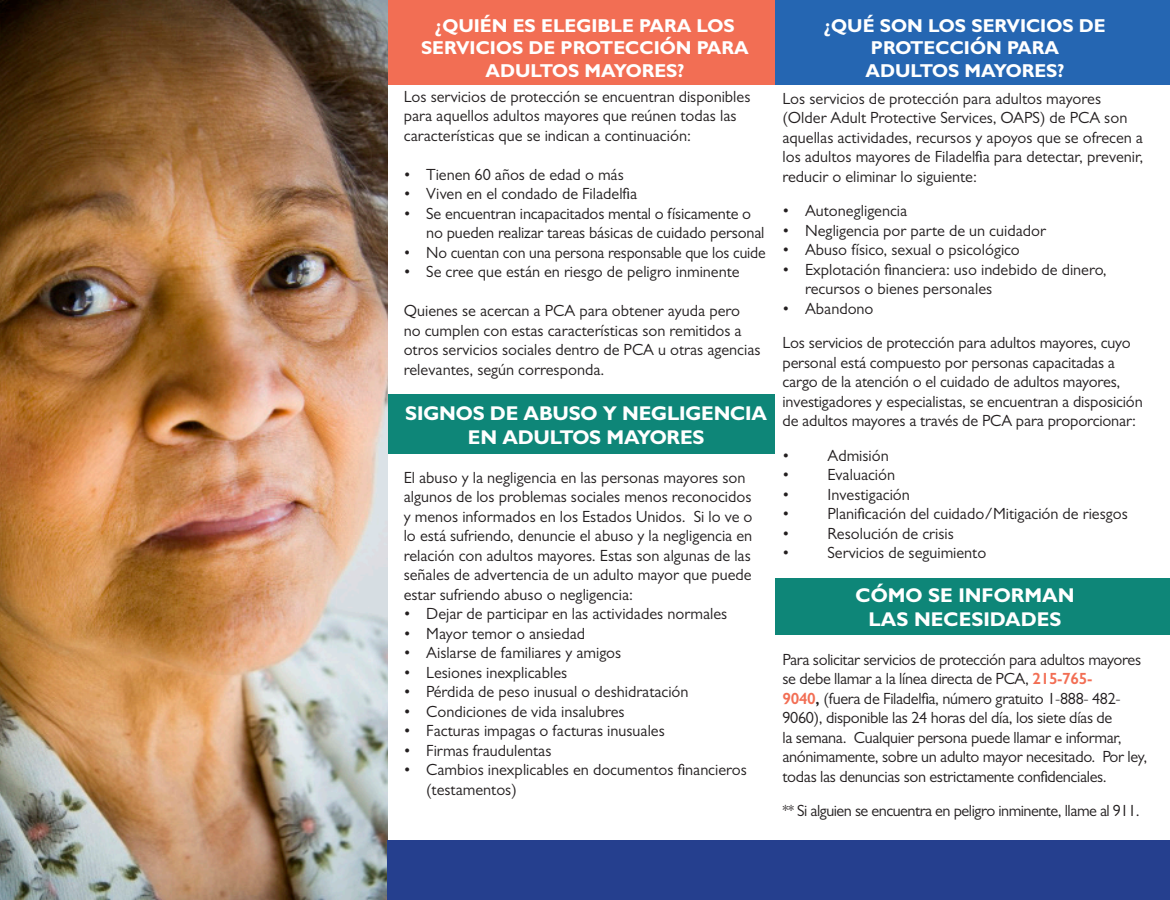
<style>
.page{position:relative;width:1170px;height:900px;background:#fff}
.page>*{position:absolute;margin:0;border:0;box-sizing:border-box;transform-origin:0 0}
.t1{font:700 20px/24px "Gill Sans";letter-spacing:-.01em;color:#fff;text-align:center}
.t2{font:700 18.75px/22.5px "Gill Sans";color:#fff;text-align:center}
.t3{font:16.25px/19.5px "Gill Sans";color:#231f20}
.t4{font:16.25px/19.5px "Gill Sans";letter-spacing:-.02em;color:#231f20}
.t5{font:16.25px "Gill Sans";letter-spacing:-.03em;color:#231f20}
.s1{font-weight:600;color:#f26e54}
.s2{font-weight:600}
</style>
<div class="page">
<div style="left:775px;top:0;width:395px;height:85px;background:#2566b2"></div>
<div style="left:775px;top:579px;width:395px;height:56px;background:#0e8678"></div>
<div style="left:388px;top:395px;width:387px;height:59px;background:#0e8678"></div>
<div style="left:388px;top:0;width:387px;height:85px;background:#f26e54"></div>
<img style="left:0;top:0;width:388px;height:900px">
<div style="left:388px;top:841px;width:782px;height:59px;background:#253f8e"></div>
<p class="t2" style="left:421px;top:14px;width:329px">¿QUIÉN ES ELEGIBLE PARA LOS<br>SERVICIOS DE PROTECCIÓN PARA<br>ADULTOS MAYORES?</p>
<p class="t3" style="left:404px;top:87px;width:348px">Los servicios de protección se encuentran disponibles para aquellos adultos mayores que reúnen todas las características que se indican a continuación:</p>
<p class="t3" style="left:404px;top:165px;width:222px">• Tienen 60 años de edad o más</p>
<p class="t3" style="left:404px;top:184px;width:235px">• Viven en el condado de Filadelfia</p>
<p class="t3" style="left:426px;top:204px;width:340px;text-indent:-22px">• Se encuentran incapacitados mental o físicamente o no pueden realizar tareas básicas de cuidado personal</p>
<p class="t3" style="left:404px;top:243px;width:364px">• No cuentan con una persona responsable que los cuide</p>
<p class="t3" style="left:404px;top:262px;width:337px">• Se cree que están en riesgo de peligro inminente</p>
<p class="t3" style="left:404px;top:301px;width:358px">Quienes se acercan a PCA para obtener ayuda pero no cumplen con estas características son remitidos a otros servicios sociales dentro de PCA u otras agencias relevantes, según corresponda.</p>
<p class="t1" style="left:405px;top:401px;width:363px">SIGNOS DE ABUSO Y NEGLIGENCIA<br>EN ADULTOS MAYORES</p>
<p class="t3" style="left:404px;top:468px;width:350px">El abuso y la negligencia en las personas mayores son algunos de los problemas sociales menos reconocidos y menos informados en los Estados Unidos. Si lo ve o lo está sufriendo, denuncie el abuso y la negligencia en relación con adultos mayores. Estas son algunas de las señales de advertencia de un adulto mayor que puede estar sufriendo abuso o negligencia:</p>
<p class="t3" style="left:404px;top:604px;width:325px">• Dejar de participar en las actividades normales</p>
<p class="t3" style="left:404px;top:624px;width:183px">• Mayor temor o ansiedad</p>
<p class="t3" style="left:404px;top:643px;width:219px">• Aislarse de familiares y amigos</p>
<p class="t3" style="left:404px;top:663px;width:165px">• Lesiones inexplicables</p>
<p class="t3" style="left:404px;top:682px;width:286px">• Pérdida de peso inusual o deshidratación</p>
<p class="t3" style="left:404px;top:702px;width:222px">• Condiciones de vida insalubres</p>
<p class="t3" style="left:404px;top:721px;width:263px">• Facturas impagas o facturas inusuales</p>
<p class="t3" style="left:404px;top:741px;width:149px">• Firmas fraudulentas</p>
<p class="t3" style="left:426px;top:760px;width:322px;text-indent:-22px">• Cambios inexplicables en documentos financieros (testamentos)</p>
<p class="t2" style="left:824px;top:14px;width:283px">¿QUÉ SON LOS SERVICIOS DE<br>PROTECCIÓN PARA<br>ADULTOS MAYORES?</p>
<p class="t3" style="left:782px;top:88px;width:363px">Los servicios de protección para adultos mayores (Older Adult Protective Services, OAPS) de PCA son aquellas actividades, recursos y apoyos que se ofrecen a los adultos mayores de Filadelfia para detectar, prevenir, reducir o eliminar lo siguiente:</p>
<p class="t3" style="left:782px;top:201px;width:126px">• Autonegligencia</p>
<p class="t3" style="left:782px;top:220px;width:265px">• Negligencia por parte de un cuidador</p>
<p class="t3" style="left:782px;top:240px;width:239px">• Abuso físico, sexual o psicológico</p>
<p class="t3" style="left:805px;top:259px;width:303px;text-indent:-22px">• Explotación financiera: uso indebido de dinero, recursos o bienes personales</p>
<p class="t3" style="left:782px;top:298px;width:93px">• Abandono</p>
<p class="t3" style="left:782px;top:333px;width:362px">Los servicios de protección para adultos mayores, cuyo personal está compuesto por personas capacitadas a cargo de la atención o el cuidado de adultos mayores, investigadores y especialistas, se encuentran a disposición de adultos mayores a través de PCA para proporcionar:</p>
<p class="t3" style="left:782px;top:445px;width:108px">• Admisión</p>
<p class="t3" style="left:782px;top:465px;width:114px">• Evaluación</p>
<p class="t3" style="left:782px;top:484px;width:129px">• Investigación</p>
<p class="t3" style="left:782px;top:504px;width:347px">• Planificación del cuidado/Mitigación de riesgos</p>
<p class="t3" style="left:782px;top:523px;width:173px">• Resolución de crisis</p>
<p class="t3" style="left:782px;top:543px;width:205px">• Servicios de seguimiento</p>
<p class="t1" style="left:855px;top:582px;width:221px">CÓMO SE INFORMAN</p>
<p class="t1" style="left:869px;top:606px;width:194px">LAS NECESIDADES</p>
<p class="t4" style="left:782px;top:649px;width:366px">Para solicitar servicios de protección para adultos mayores se debe llamar a la línea directa de PCA, <span class="s1">215-765-<br>9040</span><span class="s2">,</span> (fuera de Filadelfia, número gratuito 1-888- 482- 9060), disponible las 24 horas del día, los siete días de<br>la semana. Cualquier persona puede llamar e informar, anónimamente, sobre un adulto mayor necesitado. Por ley, todas las denuncias son estrictamente confidenciales.</p>
<p class="t5" style="left:782px;top:801px;width:359px">** Si alguien se encuentra en peligro inminente, llame al 911.</p>
</div>
